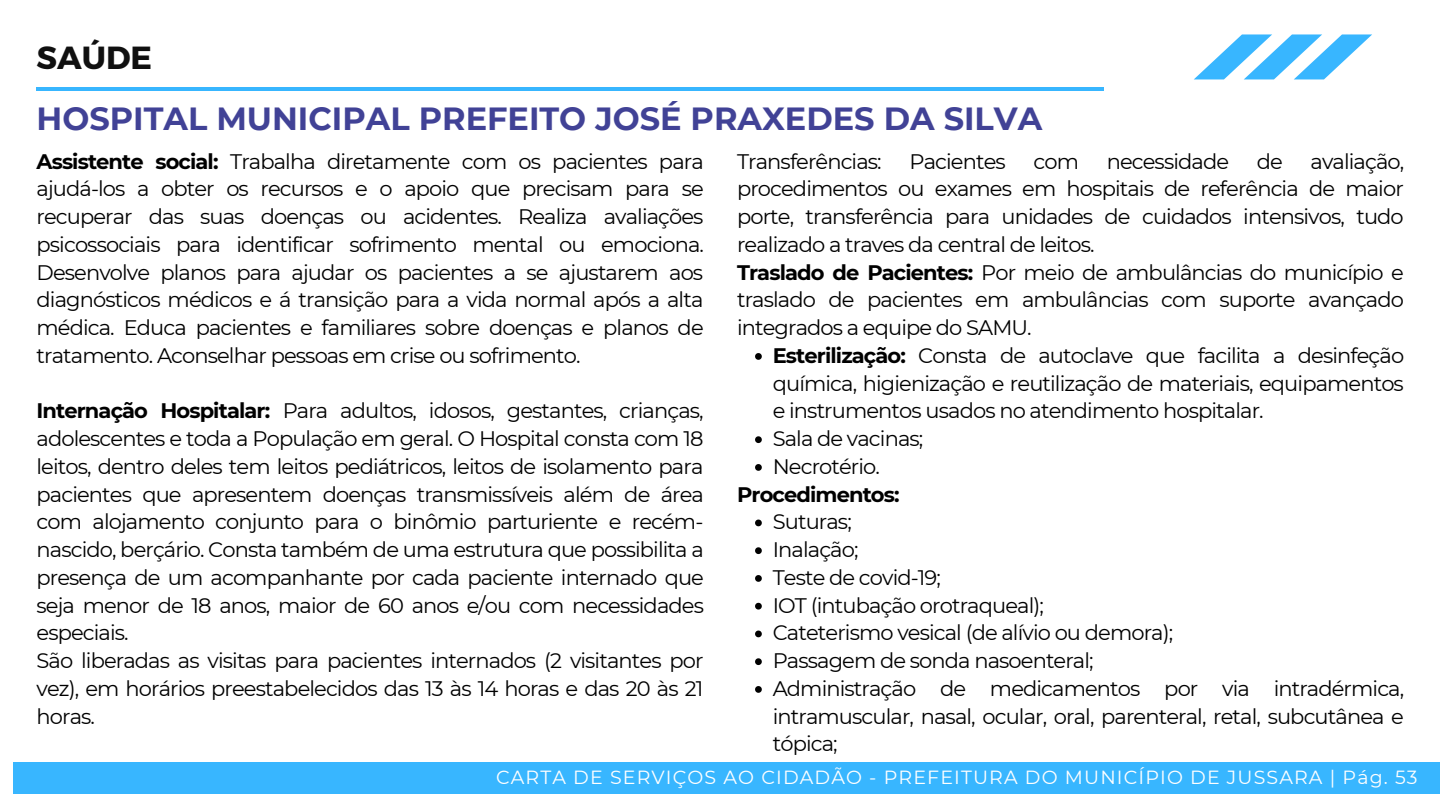
<style>
.page{position:relative;width:1440px;height:810px;background:#fff}
.page>*{position:absolute;margin:0;border:0;box-sizing:border-box;transform-origin:0 0}
.t1{font:700 32px "Montserrat";color:#414296}
.t2{font:700 32px "Montserrat";color:#101010}
.t3{font:21px/27.8px "Montserrat";letter-spacing:-.04em;color:#000;text-align:justify}
.t4{font:700 21px "Montserrat";letter-spacing:-.04em;color:#000}
.t5{font:19px "Montserrat";letter-spacing:.06em;color:#fff}
.s1{font-weight:700}
</style>
<div class="page">
<div style="left:13px;top:762px;width:1427px;height:31px;background:#38b6ff"></div>
<svg style="left:755px;top:353px;width:7px;height:7px"></svg>
<svg style="left:755px;top:436px;width:7px;height:7px"></svg>
<svg style="left:755px;top:464px;width:7px;height:7px"></svg>
<svg style="left:755px;top:520px;width:7px;height:6px"></svg>
<svg style="left:755px;top:547px;width:7px;height:7px"></svg>
<svg style="left:755px;top:575px;width:7px;height:7px"></svg>
<svg style="left:755px;top:603px;width:7px;height:7px"></svg>
<svg style="left:755px;top:631px;width:7px;height:6px"></svg>
<svg style="left:755px;top:658px;width:7px;height:7px"></svg>
<svg style="left:755px;top:686px;width:7px;height:7px"></svg>
<hr style="left:37px;top:88px;width:1067px;height:3px;background:#38b6ff">
<svg style="left:1194px;top:34px;width:178px;height:45px"></svg>
<p class="t2" style="left:37px;top:37px;width:117px">SAÚDE</p>
<p class="t1" style="left:37px;top:99px;width:1007px">HOSPITAL MUNICIPAL PREFEITO JOSÉ PRAXEDES DA SILVA</p>
<p class="t3" style="left:37px;top:147px;width:669px"><span class="s1">Assistente social:</span> Trabalha diretamente com os pacientes para ajudá-los a obter os recursos e o apoio que precisam para se recuperar das suas doenças ou acidentes. Realiza avaliações psicossociais para identificar sofrimento mental ou emociona.<br>Desenvolve planos para ajudar os pacientes a se ajustarem aos diagnósticos médicos e á transição para a vida normal após a alta médica. Educa pacientes e familiares sobre doenças e planos de tratamento. Aconselhar pessoas em crise ou sofrimento.</p>
<p class="t3" style="left:37px;top:397px;width:669px"><span class="s1">Internação Hospitalar:</span> Para adultos, idosos, gestantes, crianças, adolescentes e toda a População em geral. O Hospital consta com 18 leitos, dentro deles tem leitos pediátricos, leitos de isolamento para pacientes que apresentem doenças transmissíveis além de área com alojamento conjunto para o binômio parturiente e recém&shy;nascido, berçário. Consta também de uma estrutura que possibilita a presença de um acompanhante por cada paciente internado que seja menor de 18 anos, maior de 60 anos e/ou com necessidades especiais.</p>
<p class="t3" style="left:37px;top:647px;width:669px">São liberadas as visitas para pacientes internados (2 visitantes por vez), em horários preestabelecidos das 13 às 14 horas e das 20 às 21 horas.</p>
<p class="t3" style="left:737px;top:147px;width:146px">Transferências:</p>
<p class="t3" style="left:910px;top:147px;width:98px">Pacientes</p>
<p class="t3" style="left:1034px;top:147px;width:47px">com</p>
<p class="t3" style="left:1107px;top:147px;width:124px">necessidade</p>
<p class="t3" style="left:1257px;top:147px;width:28px">de</p>
<p class="t3" style="left:737px;top:147px;width:669px;text-indent:574px">avaliação, procedimentos ou exames em hospitais de referência de maior porte, transferência para unidades de cuidados intensivos, tudo realizado a traves da central de leitos.</p>
<p class="t3" style="left:737px;top:258px;width:668px"><span class="s1">Traslado de Pacientes:</span> Por meio de ambulâncias do município e traslado de pacientes em ambulâncias com suporte avançado integrados a equipe do SAMU.</p>
<p class="t3" style="left:773px;top:341px;width:633px"><span class="s1">Esterilização:</span> Consta de autoclave que facilita a desinfeção química, higienização e reutilização de materiais, equipamentos e instrumentos usados no atendimento hospitalar.</p>
<p class="t3" style="left:773px;top:425px;width:152px">Sala de vacinas;</p>
<p class="t3" style="left:773px;top:452px;width:109px">Necrotério.</p>
<p class="t4" style="left:737px;top:481px;width:164px">Procedimentos:</p>
<p class="t3" style="left:773px;top:508px;width:81px">Suturas;</p>
<p class="t3" style="left:773px;top:536px;width:87px">Inalação;</p>
<p class="t3" style="left:773px;top:563px;width:170px">Teste de covid-19;</p>
<p class="t3" style="left:773px;top:591px;width:273px">IOT (intubação orotraqueal);</p>
<p class="t3" style="left:773px;top:619px;width:402px">Cateterismo vesical (de alívio ou demora);</p>
<p class="t3" style="left:773px;top:647px;width:322px">Passagem de sonda nasoenteral;</p>
<p class="t3" style="left:773px;top:674px;width:633px">Administração de medicamentos por via intradérmica, intramuscular, nasal, ocular, oral, parenteral, retal, subcutânea e tópica;</p>
<p class="t5" style="left:496px;top:766px;width:923px">CARTA DE SERVIÇOS AO CIDADÃO - PREFEITURA DO MUNICÍPIO DE JUSSARA | Pág. 53</p>
</div>
